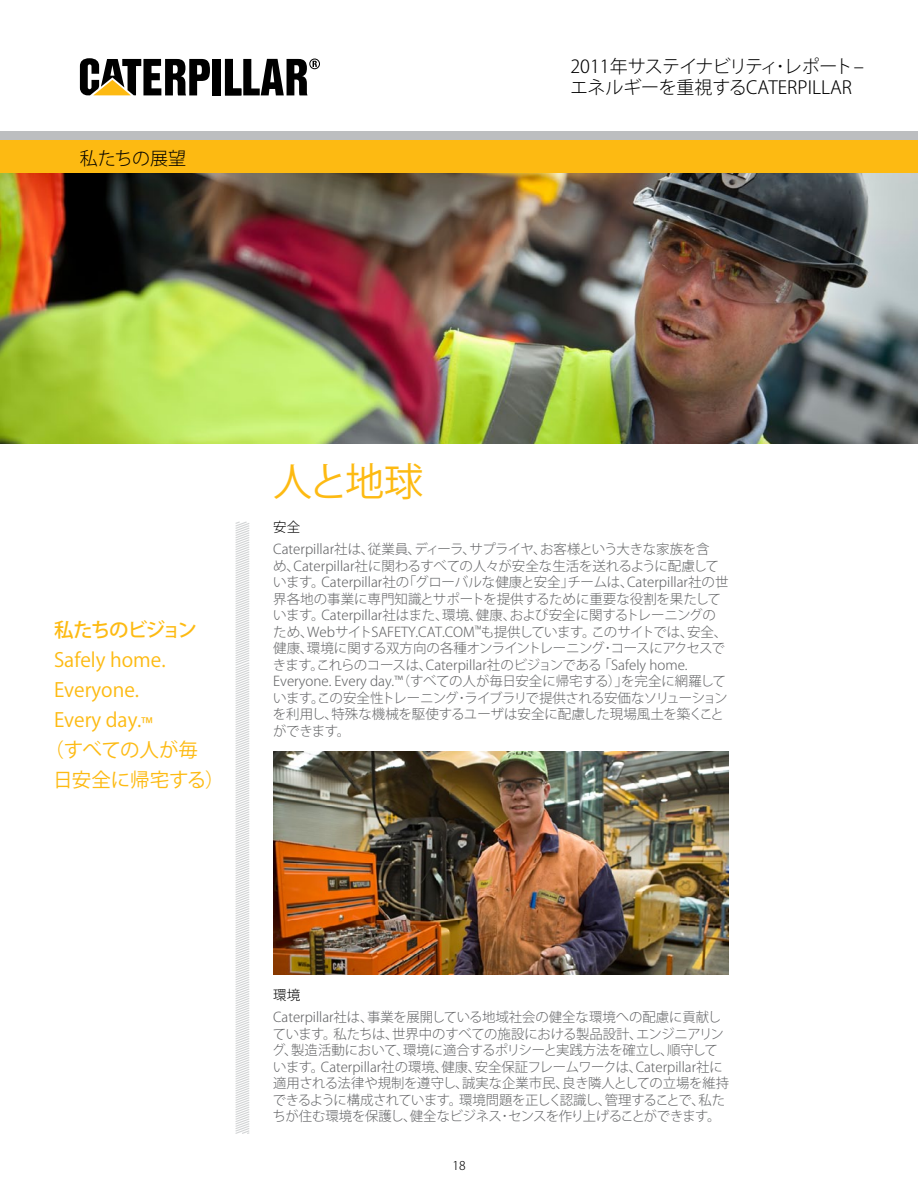
<style>
.page{position:relative;width:918px;height:1188px;background:#fff}
.page>*{position:absolute;margin:0;border:0;box-sizing:border-box;transform-origin:0 0}
.t1{font:39px "Koz Go Pro";color:#fdba12}
.t2{font:19.5px "Koz Go Pro";color:#fdba12}
.t3{font:500 19.5px "Koz Go Pro";letter-spacing:-.08em;color:#fdba12}
.t4{font:300 18px/21.6px "Koz Go Pro";color:#000}
.t5{font:300 13.5px/16.5px "Koz Go Pro";color:#636466}
.t6{font:300 13.5px "Koz Go Pro";color:#000}
.t7{font:300 12px "Koz Go Pro";color:#000}
.s1{font-family:"Univers LT Std";font-stretch:condensed;font-size:13.5px}
</style>
<div class="page">
<div style="left:0;top:140px;width:918px;height:34px;background:#fdba12"></div>
<div style="left:0;top:131px;width:918px;height:9px;background:#bcbec0"></div>
<div style="left:213px;top:59px;width:8px;height:36px;background:#000"></div>
<svg style="left:80px;top:58px;width:130px;height:37px"></svg>
<svg style="left:225px;top:59px;width:95px;height:36px"></svg>
<img style="left:0;top:174px;width:918px;height:270px">
<img style="left:273px;top:751px;width:456px;height:224px">
<svg style="left:235px;top:521px;width:15px;height:613px"></svg>
<h3 class="t4" style="left:80px;top:148px;width:108px">私たちの展望</h3>
<h3 class="t4" style="left:570px;top:55px;width:295px">2011年サステイナビリティ･レポート –エネルギーを重視するCATERPILLAR</h3>
<h2 class="t3" style="left:54px;top:617px;width:144px">私たちのビジョン</h2>
<h2 class="t2" style="left:54px;top:647px;width:113px">Safely home.</h2>
<h2 class="t2" style="left:54px;top:677px;width:87px">Everyone.</h2>
<h2 class="t2" style="left:54px;top:707px;width:100px">Every day.<span class="s1">™</span></h2>
<h2 class="t2" style="left:45px;top:737px;width:155px">（すべての人が毎</h2>
<h2 class="t2" style="left:53px;top:767px;width:173px">日安全に帰宅する）</h2>
<h1 class="t1" style="left:273px;top:457px;width:151px">人と地球</h1>
<p class="t6" style="left:273px;top:518px;width:28px">安全</p>
<p class="t5" style="left:273px;top:541px;width:457px">Caterpillar社は、従業員、ディーラ、サプライヤ、お客様という大きな家族を含<br>め、Caterpillar社に関わるすべての人々が安全な生活を送れるように配慮しています。Caterpillar社の「グローバルな健康と安全」チームは、Caterpillar社の世界各地の事業に専門知識とサポートを提供するために重要な役割を果たしています。Caterpillar社はまた、環境、健康、および安全に関するトレーニングのため、WebサイトSAFETY.CAT.COM<sup>™</sup>も提供しています。このサイトでは、安全、健康、環境に関する双方向の各種オンライントレーニング･コースにアクセスできます。これらのコースは、Caterpillar社のビジョンである「Safely home.<br>Everyone. Every day.™（すべての人が毎日安全に帰宅する）」を完全に網羅しています。この安全性トレーニング･ライブラリで提供される安価なソリューションを利用し、特殊な機械を駆使するユーザは安全に配慮した現場風土を築くことができます。</p>
<p class="t6" style="left:273px;top:986px;width:28px">環境</p>
<p class="t5" style="left:272px;top:1009px;width:458px">Caterpillar社は、事業を展開している地域社会の健全な環境への配慮に貢献しています。私たちは、世界中のすべての施設における製品設計、エンジニアリング、製造活動において、環境に適合するポリシーと実践方法を確立し、順守しています。Caterpillar社の環境、健康、安全保証フレームワークは、Caterpillar社に適用される法律や規制を遵守し、誠実な企業市民、良き隣人としての立場を維持できるように構成されています。環境問題を正しく認識し、管理することで、私たちが住む環境を保護し、健全なビジネス･センスを作り上げることができます。</p>
<p class="t7" style="left:452px;top:1158px;width:15px">18</p>
</div>
